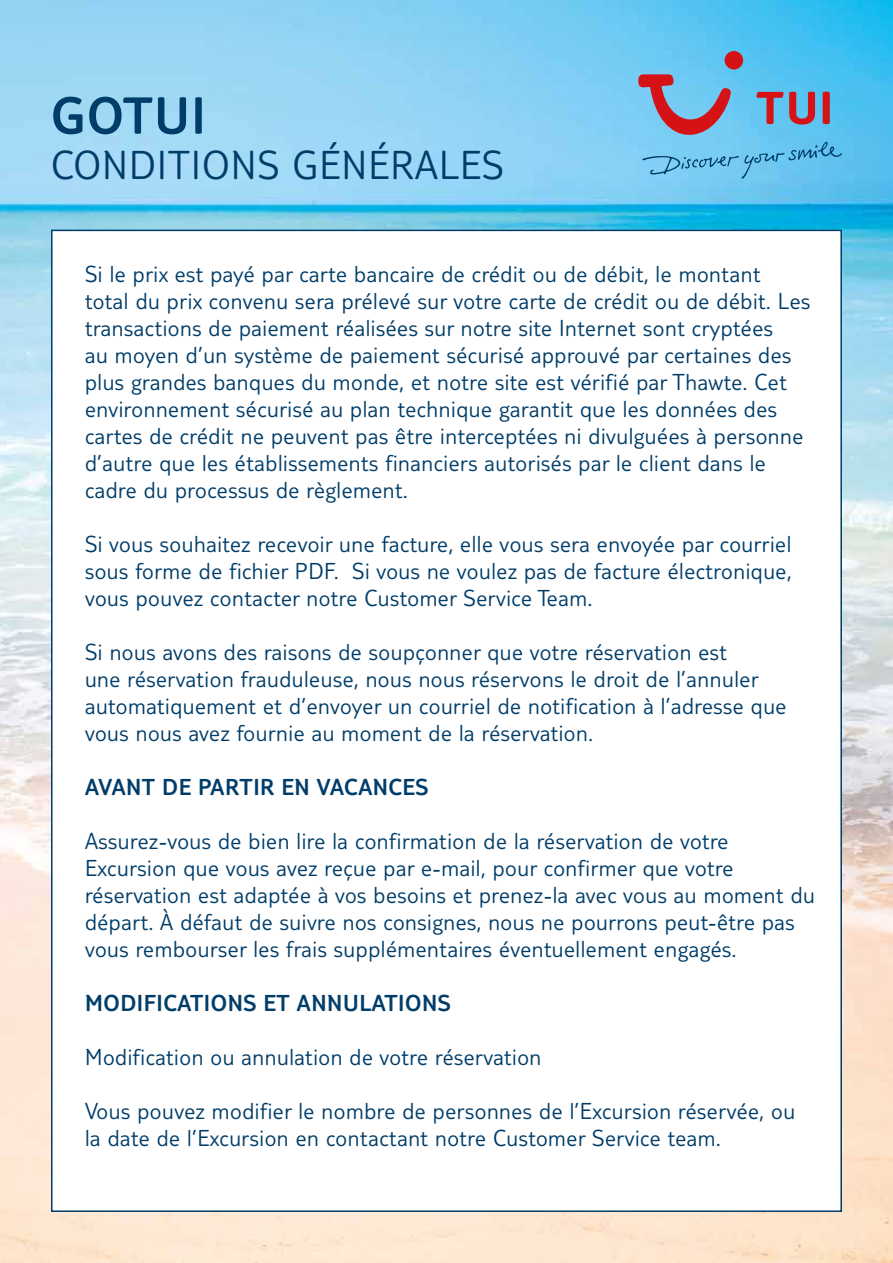
<style>
.page{position:relative;width:893px;height:1263px;background:#fff}
.page>*{position:absolute;margin:0;border:0;box-sizing:border-box;transform-origin:0 0}
.t1{font:300 54px "TUI Type";letter-spacing:.03em;color:#003d69}
.t2{font:300 42px "TUI Type";letter-spacing:.03em;color:#003d69}
.t3{font:300 24px/27px "TUI Type";letter-spacing:.025em;color:#003d69}
.t4{font:300 24px "TUI Type";letter-spacing:.025em;color:#003d69}
</style>
<div class="page">
<img style="left:0;top:0;width:893px;height:1263px">
<div style="left:725px;top:51px;width:18px;height:19px;background:#d51317;border-radius:50%"></div>
<svg style="left:638px;top:74px;width:204px;height:105px"></svg>
<div style="left:51px;top:230px;width:791px;height:982px;background:#fff;border:2px solid #003d69"></div>
<h1 class="t1" style="left:51px;top:85px;width:156px">GOTUI</h1>
<h2 class="t2" style="left:51px;top:141px;width:454px">CONDITIONS GÉNÉRALES</h2>
<p class="t3" style="left:85px;top:260px;width:727px">Si le prix est payé par carte bancaire de crédit ou de débit, le montant<br>total du prix convenu sera prélevé sur votre carte de crédit ou de débit. Les transactions de paiement réalisées sur notre site Internet sont cryptées<br>au moyen d’un système de paiement sécurisé approuvé par certaines des plus grandes banques du monde, et notre site est vérifié par Thawte. Cet environnement sécurisé au plan technique garantit que les données des cartes de crédit ne peuvent pas être interceptées ni divulguées à personne d’autre que les établissements financiers autorisés par le client dans le cadre du processus de règlement.</p>
<p class="t3" style="left:85px;top:530px;width:708px;text-align:justify">Si vous souhaitez recevoir une facture, elle vous sera envoyée par courriel sous forme de fichier PDF. Si vous ne voulez pas de facture électronique, vous pouvez contacter notre Customer Service Team.</p>
<p class="t3" style="left:85px;top:638px;width:703px">Si nous avons des raisons de soupçonner que votre réservation est<br>une réservation frauduleuse, nous nous réservons le droit de l’annuler automatiquement et d’envoyer un courriel de notification à l’adresse que vous nous avez fournie au moment de la réservation.</p>
<p class="t4" style="left:85px;top:773px;width:345px">AVANT DE PARTIR EN VACANCES</p>
<p class="t3" style="left:85px;top:827px;width:731px">Assurez-vous de bien lire la confirmation de la réservation de votre Excursion que vous avez reçue par e-mail, pour confirmer que votre réservation est adaptée à vos besoins et prenez-la avec vous au moment du départ. À défaut de suivre nos consignes, nous ne pourrons peut-être pas vous rembourser les frais supplémentaires éventuellement engagés.</p>
<p class="t4" style="left:85px;top:989px;width:367px">MODIFICATIONS ET ANNULATIONS</p>
<p class="t3" style="left:85px;top:1043px;width:458px">Modification ou annulation de votre réservation</p>
<p class="t3" style="left:85px;top:1097px;width:711px">Vous pouvez modifier le nombre de personnes de l’Excursion réservée, ou la date de l’Excursion en contactant notre Customer Service team.</p>
</div>
